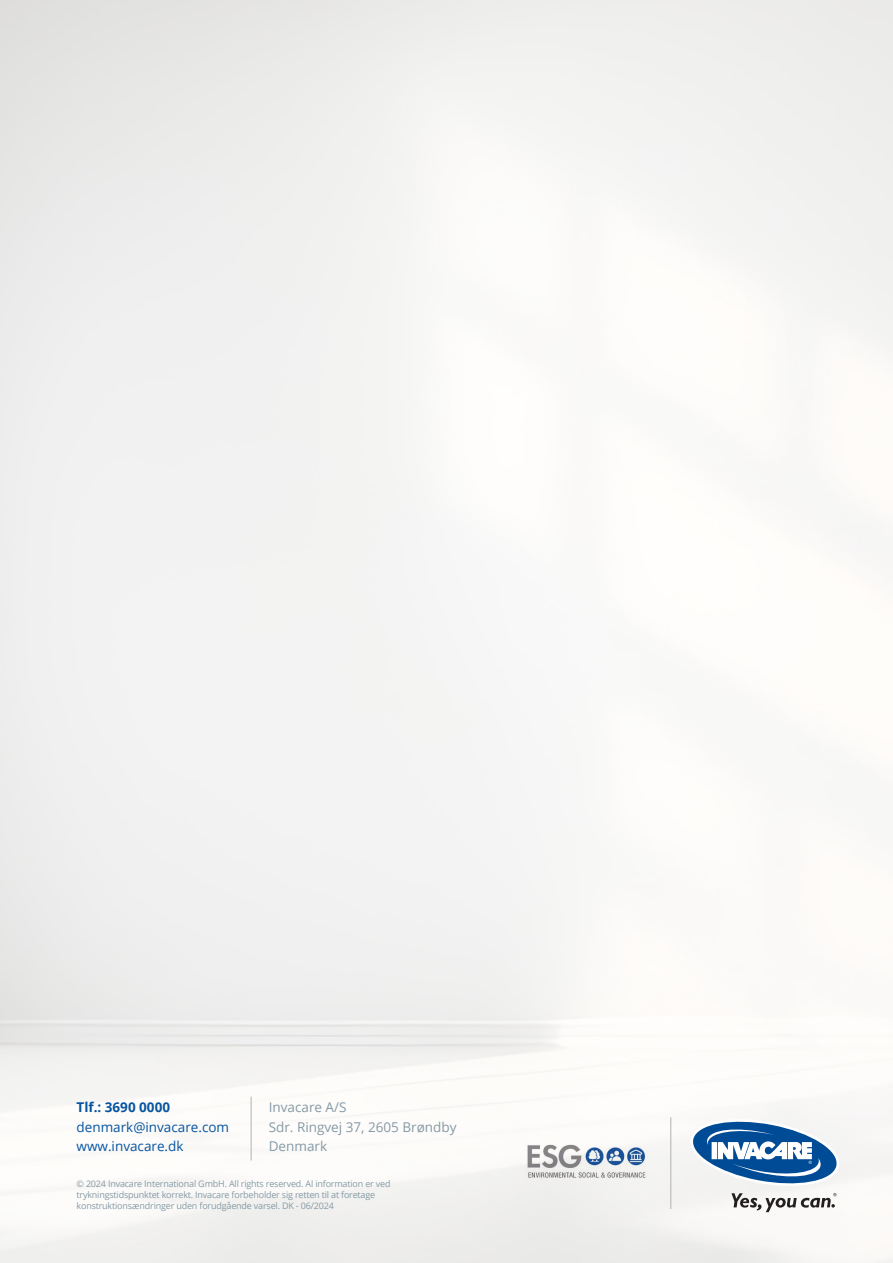
<style>
.page{position:relative;width:893px;height:1263px;background:#fff}
.page>*{position:absolute;margin:0;border:0;box-sizing:border-box;transform-origin:0 0}
.t1{font:13.5px/19.5px "Open Sans";color:#859aa5}
.t2{font:13.5px/19.5px "Open Sans";color:#0755a0}
.t3{font:700 13.5px "Open Sans";color:#0755a0}
.t4{font:9px/10.8px "Open Sans";letter-spacing:-.02em;color:#859aa5}
</style>
<div class="page">
<svg style="left:690px;top:1119px;width:149px;height:93px"></svg>
<img style="left:525px;top:1142px;width:123px;height:38px">
<hr style="left:670px;top:1117px;width:1px;height:92px;background:#b3b2b2">
<hr style="left:251px;top:1097px;width:1px;height:63px;background:#b3b2b2">
<h1 class="t3" style="left:77px;top:1098px;width:95px">Tlf.: 3690 0000</h1>
<h1 class="t2" style="left:77px;top:1117px;width:154px">denmark@invacare.com www.invacare.dk</h1>
<h1 class="t1" style="left:269px;top:1097px;width:189px">Invacare A/S<br>Sdr. Ringvej 37, 2605 Brøndby<br>Denmark</h1>
<p class="t4" style="left:77px;top:1178px;width:316px">© 2024 Invacare International GmbH. All rights reserved. Al information er ved trykningstidspunktet korrekt. Invacare forbeholder sig retten til at foretage konstruktionsændringer uden forudgående varsel. DK - 06/2024</p>
</div>
